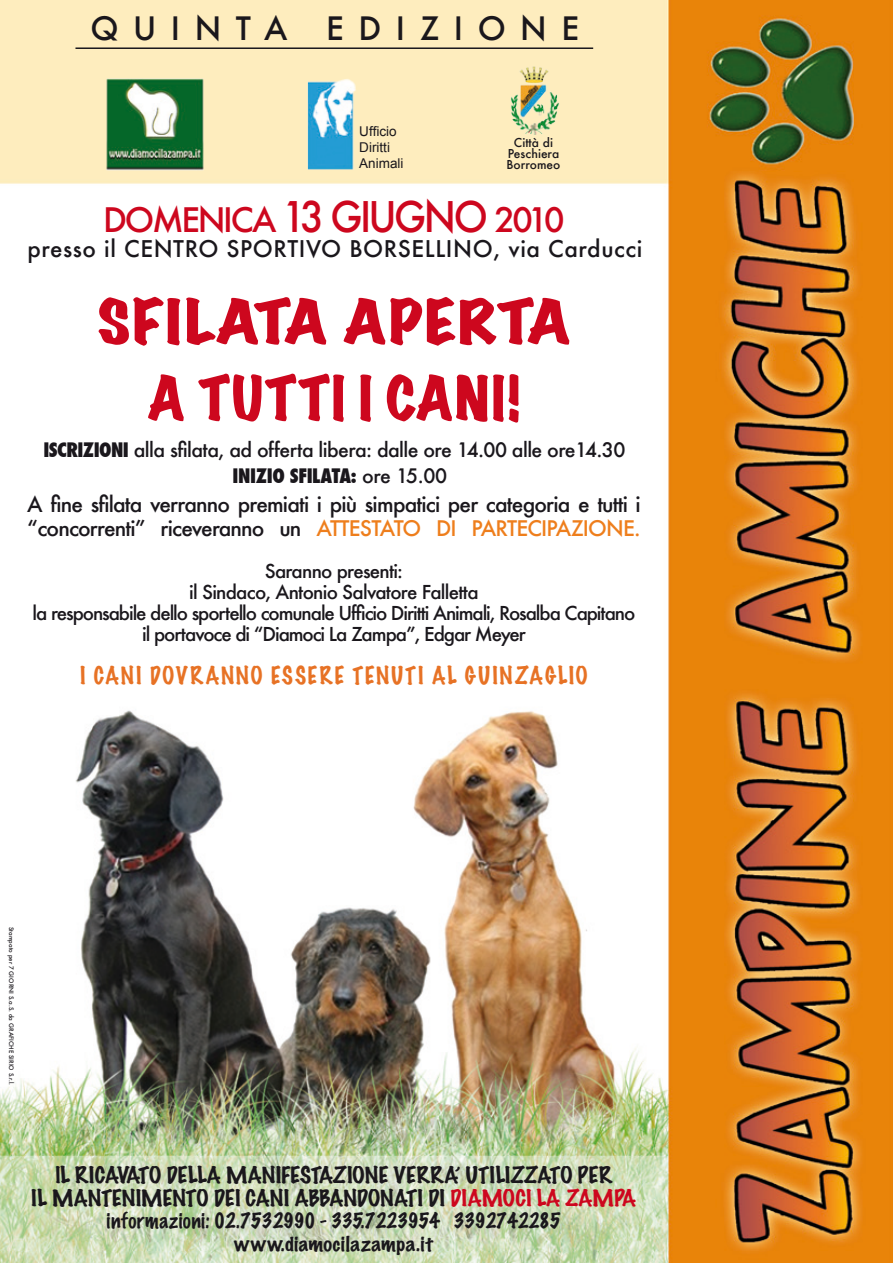
<style>
.page{position:relative;width:893px;height:1263px;background:#fff}
.page>*{position:absolute;margin:0;border:0;box-sizing:border-box;transform-origin:0 0}
.t1{font:expanded 54.9px "Marker Felt";letter-spacing:.03em;color:#cd071e;scale:1.18 1}
.t2{font:expanded 54.9px "Marker Felt";letter-spacing:.03em;color:#cd071e}
.t3{font:500 33px "Futura";letter-spacing:-.07em;color:#cd071e}
.t4{font:500 31.5px "Futura";letter-spacing:.46em;color:#1a171c}
.t5{font:500 22.5px "Futura";letter-spacing:.025em;color:#1a171c}
.t6{font:100 22.5px "Marker Felt";letter-spacing:.06em;color:#e77225}
.t7{font:500 21px "Futura";letter-spacing:-.04em;color:#1a171c}
.t8{font:100 21px "Marker Felt";letter-spacing:-.02em;color:#1a171c}
.t9{font:100 21px "Marker Felt";letter-spacing:-.02em;color:#1a171c;scale:1.11 1}
.t10{font:500 19.5px "Futura";letter-spacing:-.03em;color:#1a171c}
.t11{font:100 19.5px "Marker Felt";letter-spacing:-.02em;color:#1a171c}
.t12{font:800 condensed 19.5px "Futura";letter-spacing:-.02em;color:#1a171c}
.t13{font:500 18.75px "Futura";letter-spacing:-.06em;color:#1a171c}
.t14{font:500 18.75px "Futura";letter-spacing:-.04em;color:#1a171c}
.t15{font:100 18.75px "Marker Felt";letter-spacing:.025em;color:#1a171c;scale:1.12 1}
.t16{font:13.5px "Arial";color:#1a171c}
.t17{font:500 12px "Futura";color:#1a171c}
.t18{font:500 6px "Futura";color:#1a171c}
.s1{font-size:41.25px}
.s2{font-weight:800;font-stretch:condensed}
.s3{font-weight:500;font-stretch:normal}
.s4{color:#ee7e1c}
.s5{color:#cd071e}
</style>
<div class="page">
<img style="left:0;top:0;width:893px;height:1263px">
<img style="left:501px;top:65px;width:67px;height:70px">
<hr style="left:75px;top:47px;width:518px;height:2px;background:#1a171c">
<img style="left:300px;top:77px;width:58px;height:93px">
<img style="left:93px;top:78px;width:126px;height:92px">
<p class="t4" style="left:91px;top:7px;width:490px">QUINTA EDIZIONE</p>
<p class="t16" style="left:359px;top:122px;width:39px">Ufficio</p>
<p class="t16" style="left:359px;top:138px;width:32px">Diritti</p>
<p class="t16" style="left:359px;top:155px;width:46px">Animali</p>
<p class="t17" style="left:514px;top:134px;width:41px">Città di</p>
<p class="t17" style="left:508px;top:145px;width:53px">Peschiera</p>
<p class="t17" style="left:506px;top:157px;width:55px">Borromeo</p>
<p class="t3" style="left:103px;top:197px;width:463px">DOMENICA <span class="s1">13 GIUGNO</span> 2010</p>
<p class="t5" style="left:27px;top:233px;width:616px">presso il CENTRO SPORTIVO BORSELLINO, via Carducci</p>
<p class="t1" style="left:97px;top:281px;width:402px">SFILATA APERTA</p>
<p class="t2" style="left:148px;top:358px;width:373px">A TUTTI I CANI!</p>
<p class="t10" style="left:43px;top:437px;width:584px"><span class="s2">ISCRIZIONI</span> alla sfilata, ad offerta libera: dalle ore 14.00 alle ore14.30</p>
<p class="t12" style="left:232px;top:462px;width:216px">INIZIO SFILATA: <span class="s3">ore 15.00</span></p>
<p class="t7" style="left:27px;top:489px;width:615px">A fine sfilata verranno premiati i più simpatici per categoria e tutti i</p>
<p class="t7" style="left:27px;top:513px;width:615px">“concorrenti” riceveranno un <span class="s4">ATTESTATO DI PARTECIPAZIONE.</span></p>
<p class="t14" style="left:265px;top:558px;width:140px">Saranno presenti:</p>
<p class="t14" style="left:189px;top:579px;width:291px">il Sindaco, Antonio Salvatore Falletta</p>
<p class="t13" style="left:33px;top:600px;width:604px">la responsabile dello sportello comunale Ufficio Diritti Animali, Rosalba Capitano</p>
<p class="t13" style="left:142px;top:621px;width:385px">il portavoce di “Diamoci La Zampa”, Edgar Meyer</p>
<p class="t6" style="left:80px;top:660px;width:509px">I CANI DOVRANNO ESSERE TENUTI AL GUINZAGLIO</p>
<p class="t18" style="left:15px;top:927px;width:160px;rotate:90deg">Stampato per 7 GIORNI S.a.S. da GRAFICHE SIRIO S.r.l.</p>
<p class="t8" style="left:56px;top:1161px;width:558px">IL RICAVATO DELLA MANIFESTAZIONE VERRA’ UTILIZZATO PER</p>
<p class="t9" style="left:31px;top:1183px;width:547px">IL MANTENIMENTO DEI CANI ABBANDONATI DI <span class="s5">DIAMOCI LA ZAMPA</span></p>
<p class="t11" style="left:107px;top:1208px;width:456px">informazioni: 02.7532990 - 335.7223954 3392742285</p>
<p class="t15" style="left:234px;top:1231px;width:179px">www.diamocilazampa.it</p>
</div>
